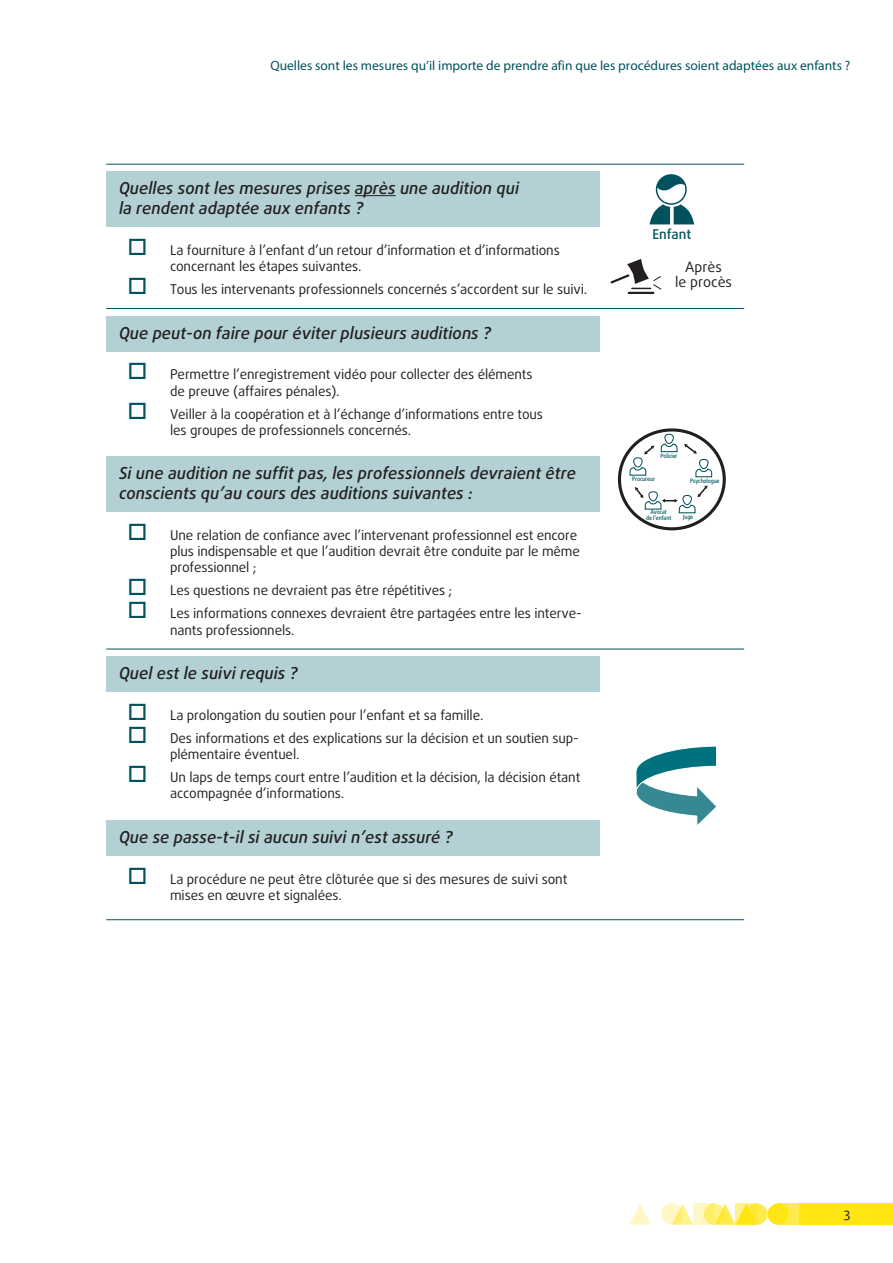
<style>
.page{position:relative;width:893px;height:1263px;background:#fff}
.page>*{position:absolute;margin:0;border:0;box-sizing:border-box;transform-origin:0 0}
.title_1_b_noligne{font:italic 500 16.5px/19.8px "Daxline Pro";color:#231f20}
.title_1_b_np{font:italic 500 16.5px/19.8px "Daxline Pro";color:#231f20}
.title_1_b{font:italic 500 16.5px "Daxline Pro";color:#231f20}
.t1{font:14.25px/15px "Daxline Pro";color:#231f20;text-align:center}
.t2{font:13.5px/16.2px "Daxline Pro";letter-spacing:-.01em;color:#231f20}
.t3{font:13.5px "Myriad Pro";color:#00535e}
.fig2_1{font:500 13.5px "Daxline Pro";color:#00535e}
.fig2_4green{font:500 6px/5.2px "Daxline Pro";letter-spacing:-.02em;color:#00535e;text-align:center;scale:.9 1}
</style>
<div class="page">
<div style="left:746px;top:1203px;width:21px;height:22px;background:#ffeb4d;border-radius:50%"></div>
<div style="left:778px;top:1203px;width:21px;height:22px;background:#ffeb4d"></div>
<div style="left:799px;top:1203px;width:94px;height:22px;background:#ffe512"></div>
<svg style="left:675px;top:1203px;width:18px;height:22px"></svg>
<svg style="left:629px;top:1204px;width:22px;height:21px"></svg>
<div style="left:767px;top:1203px;width:22px;height:22px;background:#ffe512;border-radius:50%"></div>
<svg style="left:718px;top:1203px;width:18px;height:22px"></svg>
<svg style="left:704px;top:1203px;width:21px;height:22px"></svg>
<svg style="left:661px;top:1203px;width:21px;height:22px"></svg>
<svg style="left:736px;top:1203px;width:21px;height:22px"></svg>
<svg style="left:693px;top:1203px;width:21px;height:22px"></svg>
<div style="left:106px;top:172px;width:494px;height:55px;background:#b3d1d5"></div>
<hr style="left:106px;top:164px;width:638px;height:1px;background:#00535e">
<hr style="left:355px;top:195px;width:41px;height:1px;background:#231f20">
<div style="left:106px;top:316px;width:494px;height:36px;background:#b3d1d5"></div>
<hr style="left:106px;top:308px;width:638px;height:1px;background:#00535e">
<div style="left:106px;top:457px;width:494px;height:55px;background:#b3d1d5"></div>
<div style="left:106px;top:656px;width:494px;height:36px;background:#b3d1d5"></div>
<hr style="left:106px;top:649px;width:638px;height:1px;background:#00535e">
<div style="left:106px;top:820px;width:494px;height:36px;background:#b3d1d5"></div>
<hr style="left:106px;top:919px;width:638px;height:1px;background:#00535e">
<svg style="left:636px;top:746px;width:81px;height:79px"></svg>
<div style="left:656px;top:174px;width:31px;height:31px;border:2px solid #00535e;border-radius:50%"></div>
<svg style="left:649px;top:204px;width:45px;height:20px"></svg>
<svg style="left:657px;top:174px;width:28px;height:16px"></svg>
<svg style="left:610px;top:259px;width:52px;height:31px"></svg>
<hr style="left:629px;top:292px;width:24px;height:2px;background:#231f20">
<div style="left:618px;top:428px;width:108px;height:102px;border:3px solid #231f20;border-radius:50%"></div>
<svg style="left:660px;top:433px;width:18px;height:20px"></svg>
<svg style="left:684px;top:443px;width:29px;height:35px"></svg>
<svg style="left:628px;top:445px;width:26px;height:31px"></svg>
<svg style="left:634px;top:485px;width:74px;height:29px"></svg>
<p class="t3" style="left:270px;top:57px;width:582px">Quelles sont les mesures qu’il importe de prendre afin que les procédures soient adaptées aux enfants ?</p>
<p class="title_1_b_np" style="left:119px;top:178px;width:402px">Quelles sont les mesures prises après une audition qui la rendent adaptée aux enfants ?</p>
<p class="t2" style="left:170px;top:242px;width:391px">La fourniture à l’enfant d’un retour d’information et d’informations concernant les étapes suivantes.</p>
<p class="t2" style="left:170px;top:281px;width:419px">Tous les intervenants professionnels concernés s’accordent sur le suivi.</p>
<p class="title_1_b" style="left:119px;top:322px;width:374px">Que peut-on faire pour éviter plusieurs auditions ?</p>
<p class="t2" style="left:170px;top:366px;width:364px">Permettre l’enregistrement vidéo pour collecter des éléments de preuve (affaires pénales).</p>
<p class="t2" style="left:170px;top:406px;width:374px">Veiller à la coopération et à l’échange d’informations entre tous les groupes de professionnels concernés.</p>
<p class="title_1_b_noligne" style="left:119px;top:463px;width:458px">Si une audition ne suffit pas, les professionnels devraient être conscients qu’au cours des auditions suivantes :</p>
<p class="t2" style="left:170px;top:527px;width:411px">Une relation de confiance avec l’intervenant professionnel est encore plus indispensable et que l’audition devrait être conduite par le même professionnel ;</p>
<p class="t2" style="left:170px;top:582px;width:284px">Les questions ne devraient pas être répétitives ;</p>
<p class="t2" style="left:170px;top:605px;width:413px">Les informations connexes devraient être partagées entre les interve&shy;nants professionnels.</p>
<p class="title_1_b" style="left:119px;top:662px;width:180px">Quel est le suivi requis ?</p>
<p class="t2" style="left:170px;top:707px;width:315px">La prolongation du soutien pour l’enfant et sa famille.</p>
<p class="t2" style="left:170px;top:730px;width:410px">Des informations et des explications sur la décision et un soutien sup&shy;plémentaire éventuel.</p>
<p class="t2" style="left:170px;top:769px;width:412px">Un laps de temps court entre l’audition et la décision, la décision étant accompagnée d’informations.</p>
<p class="title_1_b_noligne" style="left:119px;top:827px;width:335px">Que se passe-t-il si aucun suivi n’est assuré ?</p>
<p class="t2" style="left:170px;top:871px;width:399px">La procédure ne peut être clôturée que si des mesures de suivi sont mises en œuvre et signalées.</p>
<p class="fig2_1" style="left:652px;top:225px;width:40px">Enfant</p>
<p class="t1" style="left:675px;top:259px;width:59px">Après<br>le procès</p>
<p class="fig2_4green" style="left:661px;top:453px;width:20px">Policier</p>
<p class="fig2_4green" style="left:632px;top:476px;width:27px">Procureur</p>
<p class="fig2_4green" style="left:646px;top:510px;width:29px">Avocat<br>de l’enfant</p>
<p class="fig2_4green" style="left:690px;top:478px;width:34px">Psychologue</p>
<p class="fig2_4green" style="left:683px;top:514px;width:13px">Juge</p>
<p class="t2" style="left:844px;top:1205px;width:8px">3</p>
</div>
